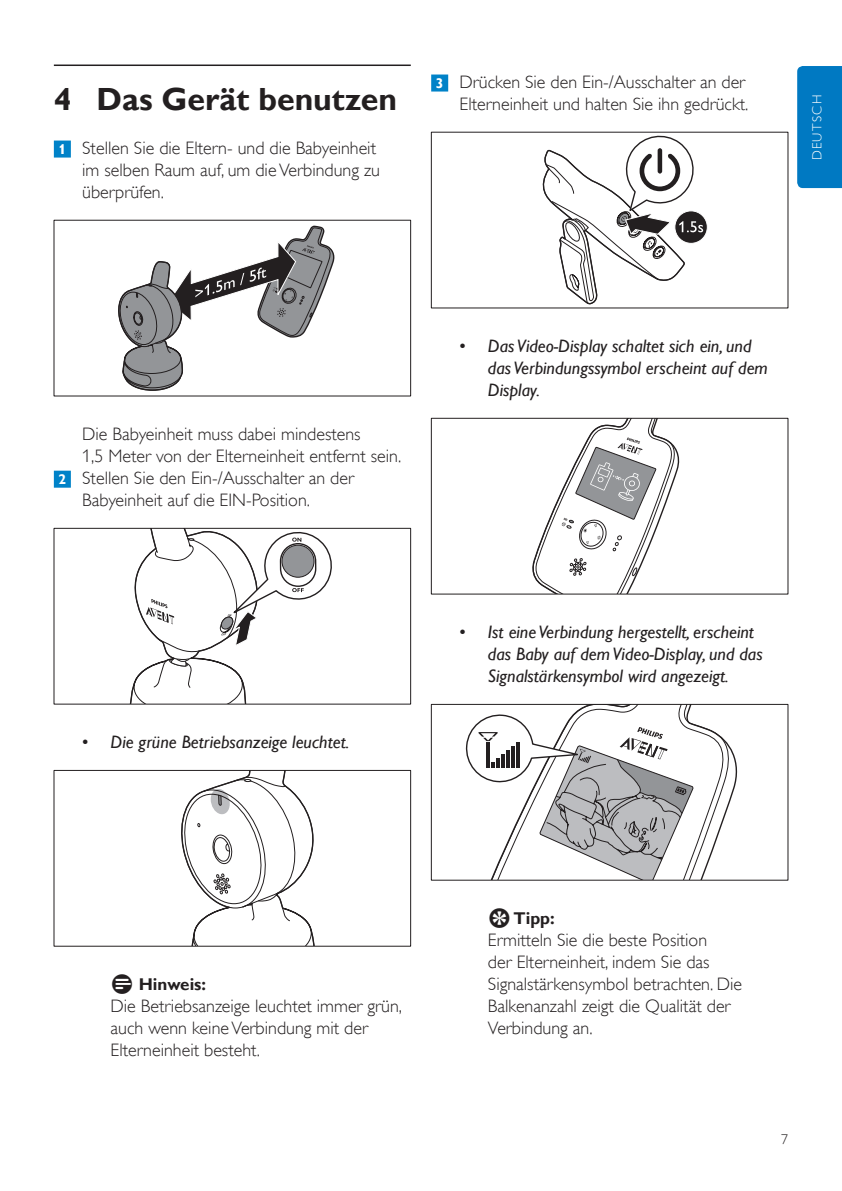
<style>
.page{position:relative;width:842px;height:1191px;background:#fff}
.page>*{position:absolute;margin:0;border:0;box-sizing:border-box;transform-origin:0 0}
.t1{font:700 32px "Gill Sans Alt One WGL";color:#231f20}
.t2{font:18px/22px "Gill Sans Alt One WGL Light";color:#231f20}
.t3{font:italic 18px/22px "Gill Sans Alt One WGL";color:#231f20}
.t4{font:700 17px "Gill Sans Alt One WGL";color:#231f20}
.t5{font:14px "Gill Sans Alt One WGL Light";color:#231f20}
.t6{font:13.2px "Gill Sans Alt One WGL Light";letter-spacing:.1em;color:#fff}
.s1{font-family:"Gill Sans Alt One WGL";font-weight:700;font-size:14px;color:#fff}
.s2{font-style:normal}
</style>
<div class="page">
<div style="left:431px;top:74px;width:17px;height:18px;background:#0082c8"></div>
<svg style="left:675px;top:211px;width:32px;height:32px"></svg>
<div style="left:674px;top:210px;width:34px;height:34px;border:1px solid #fff;border-radius:50%"></div>
<svg style="left:542px;top:135px;width:161px;height:170px"></svg>
<svg style="left:532px;top:420px;width:148px;height:172px"></svg>
<div style="left:431px;top:418px;width:357px;height:176px;border:1px solid #231f20"></div>
<svg style="left:575px;top:706px;width:163px;height:172px"></svg>
<svg style="left:465px;top:712px;width:229px;height:166px"></svg>
<div style="left:431px;top:704px;width:357px;height:176px;border:1px solid #231f20"></div>
<hr style="left:54px;top:65px;width:357px;height:1px;background:#231f20">
<div style="left:54px;top:140px;width:17px;height:18px;background:#0082c8"></div>
<div style="left:54px;top:470px;width:17px;height:18px;background:#0082c8"></div>
<svg style="left:118px;top:225px;width:217px;height:166px"></svg>
<svg style="left:130px;top:530px;width:202px;height:172px"></svg>
<div style="left:282px;top:545px;width:32px;height:32px;background:#939598;border-radius:50%"></div>
<div style="left:281px;top:544px;width:33px;height:34px;border:1px solid #231f20;border-radius:50%"></div>
<div style="left:54px;top:528px;width:357px;height:176px;border:1px solid #231f20"></div>
<svg style="left:181px;top:772px;width:134px;height:172px"></svg>
<div style="left:54px;top:770px;width:357px;height:176px;border:1px solid #231f20"></div>
<div style="left:797px;top:66px;width:45px;height:122px;background:#0079c2"></div>
<h1 class="t1" style="left:54px;top:77px;width:345px">4 Das Gerät benutzen</h1>
<p class="t2" style="left:82px;top:137px;width:299px;text-indent:-24px"><span class="s1">1</span> Stellen Sie die Eltern- und die Babyeinheit im selben Raum auf, um die Verbindung zu überprüfen.</p>
<p class="t2" style="left:436px;top:71px;width:314px;text-align:right"><span class="s1">3</span> Drücken Sie den Ein-/Ausschalter an der<br>Elterneinheit und halten Sie ihn gedrückt.</p>
<p class="t6" style="left:808px;top:160px;width:67px;rotate:-90deg">DEUTSCH</p>
<p class="t2" style="left:82px;top:423px;width:280px">Die Babyeinheit muss dabei mindestens</p>
<p class="t2" style="left:82px;top:445px;width:320px">1,5 Meter von der Elterneinheit entfernt sein.</p>
<p class="t2" style="left:59px;top:467px;width:297px"><span class="s1">2</span> Stellen Sie den Ein-/Ausschalter an der</p>
<p class="t2" style="left:82px;top:489px;width:229px">Babyeinheit auf die EIN-Position.</p>
<p class="t3" style="left:82px;top:731px;width:269px"><span class="s2">•</span> Die grüne Betriebsanzeige leuchtet.</p>
<p class="t3" style="left:488px;top:335px;width:281px;text-indent:-28px"><span class="s2">•</span> Das Video-Display schaltet sich ein, und das Verbindungssymbol erscheint auf dem<br>Display.</p>
<p class="t3" style="left:488px;top:621px;width:276px;text-indent:-28px"><span class="s2">•</span> Ist eine Verbindung hergestellt, erscheint das Baby auf dem Video-Display, und das<br>Signalstärkensymbol wird angezeigt.</p>
<p class="t4" style="left:139px;top:973px;width:69px">Hinweis:</p>
<p class="t2" style="left:111px;top:995px;width:293px">Die Betriebsanzeige leuchtet immer grün, auch wenn keine Verbindung mit der<br>Elterneinheit besteht.</p>
<p class="t4" style="left:513px;top:907px;width:43px">Tipp:</p>
<p class="t2" style="left:488px;top:929px;width:256px">Ermitteln Sie die beste Position<br>der Elterneinheit, indem Sie das<br>Signalstärkensymbol betrachten. Die<br>Balkenanzahl zeigt die Qualität der<br>Verbindung an.</p>
<p class="t5" style="left:781px;top:1130px;width:8px">7</p>
</div>
